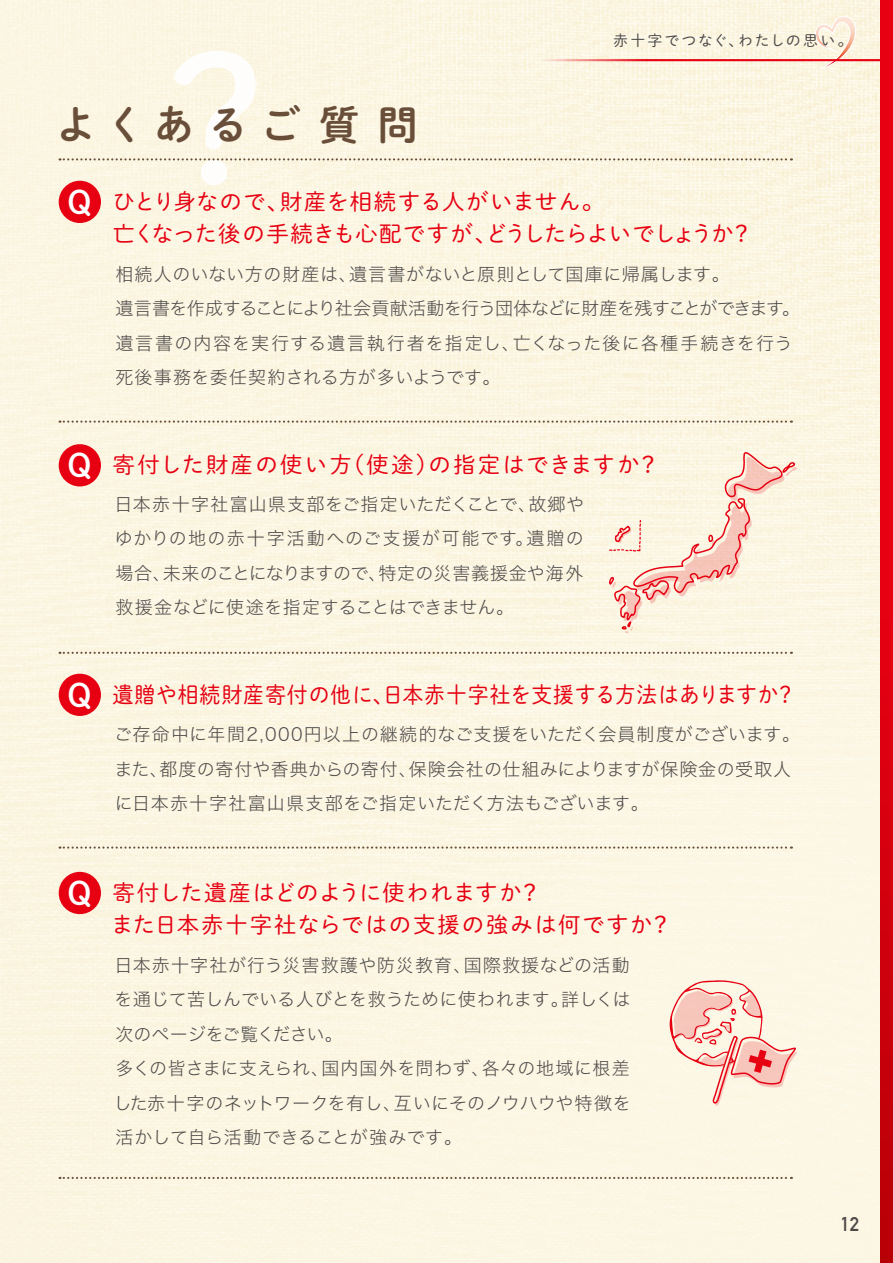
<style>
.page{position:relative;width:893px;height:1263px;background:#fff}
.page>*{position:absolute;margin:0;border:0;box-sizing:border-box;transform-origin:0 0}
.t1{font:172.5px "Shuei M Go Std B";color:#fff}
.t2{font:40.5px "Shuei M Go Std B";letter-spacing:.315em;color:#694e39}
.t3{font:31.5px "Shuei M Go Std B";color:#fff}
.t4{font:22.5px/32.2px "Shuei M Go Std L";letter-spacing:-.015em;color:#e60012}
.t5{font:22.5px/32.2px "Shuei M Go Std L";letter-spacing:.04em;color:#e60012}
.t6{font:22.5px "Shuei M Go Std L";letter-spacing:.04em;color:#e60012;scale:.93 1}
.t7{font:22.5px "Shuei M Go Std L";letter-spacing:.09em;color:#e60012}
.t8{font:700 19.5px "DIN Alternate";color:#4c4948}
.t9{font:18px/34.5px "Hira Kaku Pro N W2";letter-spacing:.02em;color:#4c4948}
.t10{font:15px "Shuei M Go Std L";letter-spacing:.125em;color:#4c4948}
.s1{font-family:"Shuei M Go Std B";font-size:31.5px;color:#fff}
</style>
<div class="page">
<img style="left:0;top:0;width:880px;height:1263px">
<div style="left:59px;top:181px;width:42px;height:42px;background:#e60012;border-radius:50%"></div>
<svg style="left:60px;top:158px;width:732px;height:2px"></svg>
<div style="left:59px;top:674px;width:42px;height:42px;background:#e60012;border-radius:50%"></div>
<div style="left:59px;top:444px;width:42px;height:42px;background:#e60012;border-radius:50%"></div>
<svg style="left:60px;top:421px;width:732px;height:2px"></svg>
<div style="left:59px;top:872px;width:42px;height:42px;background:#e60012;border-radius:50%"></div>
<svg style="left:60px;top:846px;width:732px;height:3px;background:#d5c9b6"></svg>
<svg style="left:60px;top:1177px;width:732px;height:2px"></svg>
<svg style="left:669px;top:979px;width:128px;height:127px;background:#f8d4c8"></svg>
<svg style="left:60px;top:450px;width:738px;height:262px;background:#faeedc"></svg>
<svg style="left:813px;top:15px;width:45px;height:54px;background:#faeddb"></svg>
<hr style="left:539px;top:59px;width:354px;height:2px;background:#fff">
<svg style="left:880px;top:0;width:13px;height:1263px;background:#da000f"></svg>
<h1 class="t1" style="left:170px;top:-7px;width:95px">?</h1>
<h2 class="t2" style="left:56px;top:95px;width:363px">よくあるご質問</h2>
<p class="t10" style="left:613px;top:30px;width:241px">赤十字でつなぐ、わたしの思い。</p>
<h3 class="t3" style="left:67px;top:179px;width:25px">Q</h3>
<p class="t4" style="left:112px;top:184px;width:642px">ひとり身なので、財産を相続する人がいません。<br>亡くなった後の手続きも心配ですが、どうしたらよいでしょうか？</p>
<p class="t9" style="left:115px;top:255px;width:686px">相続人のいない方の財産は、遺言書がないと原則として国庫に帰属します。<br>遺言書を作成することにより社会貢献活動を行う団体などに財産を残すことができます。遺言書の内容を実行する遺言執行者を指定し、亡くなった後に各種手続きを行う死後事務を委任契約される方が多いようです。</p>
<p class="t7" style="left:67px;top:448px;width:593px"><span class="s1">Q</span> 寄付した財産の使い方(使途)の指定はできますか？</p>
<p class="t9" style="left:114px;top:485px;width:471px;text-align:justify">日本赤十字社富山県支部をご指定いただくことで、故郷やゆかりの地の赤十字活動へのご支援が可能です。遺贈の場合、未来のことになりますので、特定の災害義援金や海外救援金などに使途を指定することはできません。</p>
<p class="t6" style="left:67px;top:678px;width:784px"><span class="s1">Q</span> 遺贈や相続財産寄付の他に、日本赤十字社を支援する方法はありますか？</p>
<p class="t9" style="left:114px;top:716px;width:687px">ご存命中に年間2,000円以上の継続的なご支援をいただく会員制度がございます。また、都度の寄付や香典からの寄付、保険会社の仕組みによりますが保険金の受取人に日本赤十字社富山県支部をご指定いただく方法もございます。</p>
<h3 class="t3" style="left:67px;top:870px;width:25px">Q</h3>
<p class="t5" style="left:111px;top:875px;width:562px">寄付した遺産はどのように使われますか？<br>また日本赤十字社ならではの支援の強みは何ですか？</p>
<p class="t9" style="left:114px;top:946px;width:519px">日本赤十字社が行う災害救護や防災教育、国際救援などの活動を通じて苦しんでいる人びとを救うために使われます。詳しくは次のページをご覧ください。<br>多くの皆さまに支えられ、国内国外を問わず、各々の地域に根差した赤十字のネットワークを有し、互いにそのノウハウや特徴を活かして自ら活動できることが強みです。</p>
<p class="t8" style="left:840px;top:1209px;width:20px">12</p>
</div>
